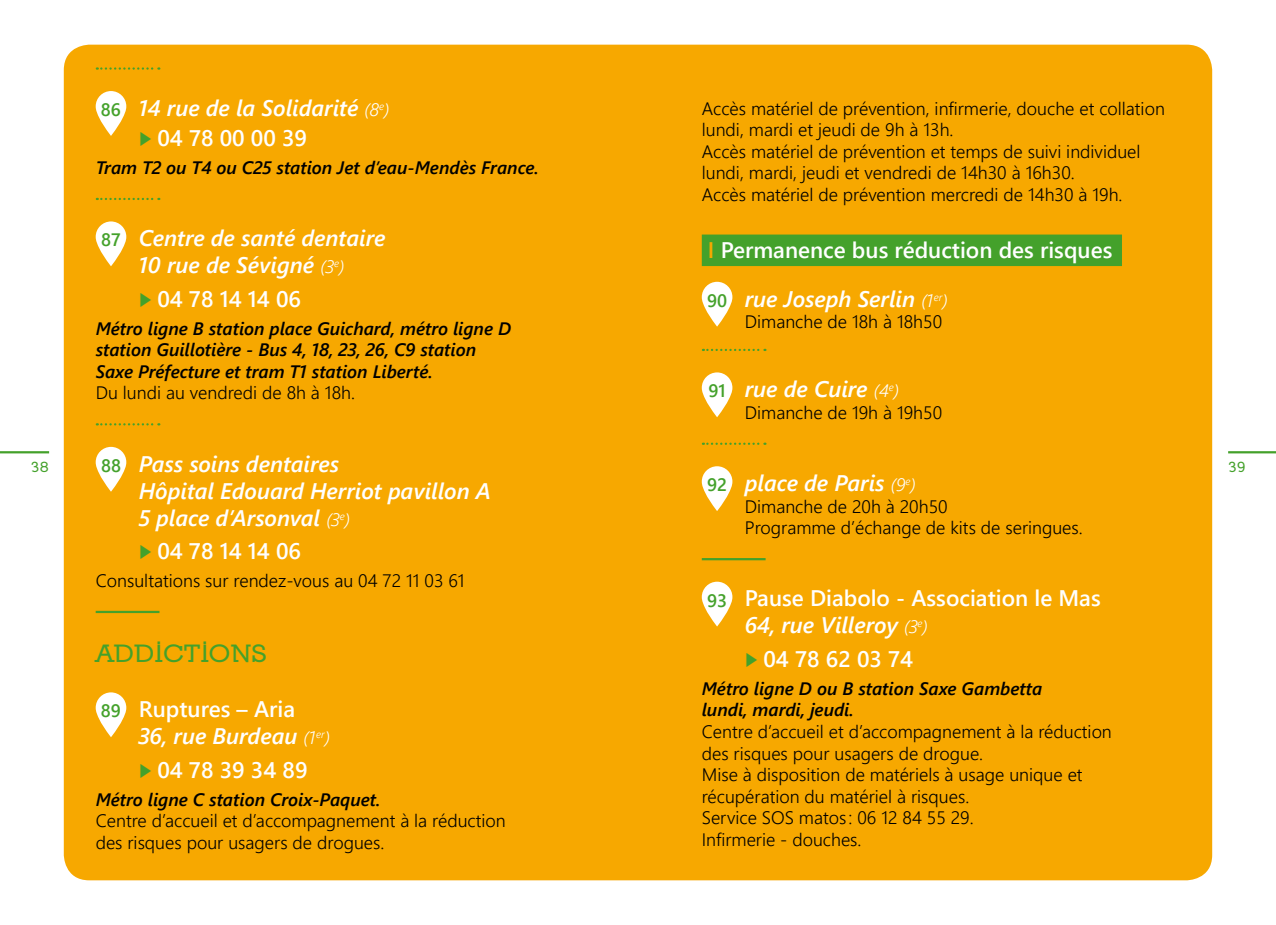
<style>
.page{position:relative;width:1276px;height:925px;background:#fff}
.page>*{position:absolute;margin:0;border:0;box-sizing:border-box;transform-origin:0 0}
.t1{font:27px "Nilland Small Caps Bold";color:#44a12b}
.t2{font:italic 22.5px/27px "Webly Sleek UI Semibold";color:#fff}
.t3{font:22.5px/27px "Webly Sleek UI Semibold";color:#fff}
.t4{font:18px/21.6px "Webly Sleek UI Semilight";color:#000}
.t5{font:italic 18px/21.6px "Webly Sleek UI Semibold";color:#000}
.t6{font:15.75px "Nilland Small Caps Bold";color:#44a12b}
.s1{font-style:normal;font-size:18px;color:#44a12b}
.s2{font-family:"Webly Sleek UI Semilight";font-size:18px}
.s3{font-style:normal}
.s4{color:#f7a800}
.s5{font-size:18px;color:#44a12b}
.s6{font-style:italic}
.s7{font-family:"Webly Sleek UI Semilight";font-style:italic;font-size:18px}
</style>
<div class="page">
<hr style="left:0;top:451px;width:49px;height:2px;background:#44a12b">
<hr style="left:1228px;top:451px;width:48px;height:2px;background:#44a12b">
<div style="left:64px;top:45px;width:1148px;height:835px;background:#f7a800;border-radius:26px"></div>
<svg style="left:97px;top:67px;width:62px;height:3px"></svg>
<svg style="left:97px;top:198px;width:62px;height:2px"></svg>
<svg style="left:97px;top:423px;width:62px;height:2px"></svg>
<hr style="left:96px;top:611px;width:63px;height:2px;background:#44a12b">
<svg style="left:96px;top:91px;width:30px;height:45px"></svg>
<svg style="left:96px;top:221px;width:30px;height:45px"></svg>
<svg style="left:96px;top:447px;width:30px;height:45px"></svg>
<svg style="left:96px;top:692px;width:30px;height:45px"></svg>
<div style="left:702px;top:235px;width:420px;height:31px;background:#44a12b"></div>
<svg style="left:703px;top:349px;width:62px;height:2px"></svg>
<svg style="left:703px;top:443px;width:62px;height:2px"></svg>
<hr style="left:702px;top:558px;width:63px;height:2px;background:#44a12b">
<svg style="left:702px;top:282px;width:30px;height:45px"></svg>
<svg style="left:702px;top:372px;width:30px;height:45px"></svg>
<svg style="left:702px;top:466px;width:30px;height:45px"></svg>
<svg style="left:702px;top:582px;width:30px;height:44px"></svg>
<p class="t2" style="left:157px;top:92px;width:234px;line-height:30.2px;text-indent:-56px"><span class="s1">86</span> 14 rue de la Solidarité <span class="s2">(8</span><sup>e</sup><span class="s2">)<br></span><span class="s3">04 78 00 00 39</span></p>
<p class="t5" style="left:96px;top:156px;width:445px">Tram T2 ou T4 ou C25 station Jet d’eau-Mendès France.</p>
<p class="t2" style="left:101px;top:224px;width:286px;text-align:center"><span class="s1">87</span> Centre de santé dentaire<br>10 rue de Sévigné <span class="s2">(3</span><sup>e</sup><span class="s2">)</span></p>
<p class="t3" style="left:157px;top:284px;width:145px">04 78 14 14 06</p>
<p class="t5" style="left:96px;top:316px;width:417px">Métro ligne B station place Guichard, métro ligne D station Guillotière - Bus 4, 18, 23, 26, C9 station<br>Saxe Préfecture et tram T1 station Liberté.</p>
<p class="t4" style="left:96px;top:381px;width:261px">Du lundi au vendredi de 8h à 18h.</p>
<p class="t4" style="left:702px;top:97px;width:464px">Accès matériel de prévention, infirmerie, douche et collation lundi, mardi et jeudi de 9h à 13h.<br>Accès matériel de prévention et temps de suivi individuel lundi, mardi, jeudi et vendredi de 14h30 à 16h30.<br>Accès matériel de prévention mercredi de 14h30 à 19h.</p>
<p class="t3" style="left:707px;top:225px;width:407px;line-height:48.4px"><span class="s4">I</span> Permanence bus réduction des risques<br><span class="s5">90</span> <span class="s6">rue Joseph Serlin</span> <span class="s7">(1</span><sup>er</sup><span class="s7">)</span></p>
<p class="t4" style="left:745px;top:310px;width:199px">Dimanche de 18h à 18h50</p>
<p class="t2" style="left:708px;top:375px;width:192px"><span class="s1">91</span> rue de Cuire <span class="s2">(4</span><sup>e</sup><span class="s2">)</span></p>
<p class="t4" style="left:745px;top:401px;width:199px">Dimanche de 19h à 19h50</p>
<p class="t2" style="left:139px;top:449px;width:354px;text-indent:-38px"><span class="s1">88</span> Pass soins dentaires<br>Hôpital Edouard Herriot pavillon A<br>5 place d’Arsonval <span class="s2">(3</span><sup>e</sup><span class="s2">)</span></p>
<p class="t3" style="left:157px;top:537px;width:145px">04 78 14 14 06</p>
<p class="t4" style="left:96px;top:569px;width:370px">Consultations sur rendez-vous au 04 72 11 03 61</p>
<p class="t6" style="left:31px;top:457px;width:20px">38</p>
<p class="t6" style="left:1228px;top:457px;width:19px">39</p>
<p class="t2" style="left:707px;top:468px;width:210px"><span class="s1">92</span> place de Paris <span class="s2">(9</span><sup>e</sup><span class="s2">)</span></p>
<p class="t4" style="left:745px;top:495px;width:339px">Dimanche de 20h à 20h50<br>Programme d’échange de kits de seringues.</p>
<h1 class="t1" style="left:96px;top:636px;width:173px">ADDICTIONS</h1>
<p class="t3" style="left:139px;top:695px;width:193px;text-indent:-38px"><span class="s5">89</span> Ruptures – Aria<br><span class="s6">36, rue Burdeau</span> <span class="s7">(1</span><sup>er</sup><span class="s7">)</span></p>
<p class="t3" style="left:157px;top:755px;width:152px">04 78 39 34 89</p>
<p class="t5" style="left:96px;top:787px;width:286px">Métro ligne C station Croix-Paquet.</p>
<p class="t4" style="left:96px;top:809px;width:411px">Centre d’accueil et d’accompagnement à la réduction des risques pour usagers de drogues.</p>
<p class="t3" style="left:745px;top:584px;width:357px;text-indent:-38px"><span class="s5">93</span> Pause Diabolo - Association le Mas<br><span class="s6">64, rue Villeroy</span> <span class="s7">(3</span><sup>e</sup><span class="s7">)</span></p>
<p class="t3" style="left:763px;top:644px;width:151px">04 78 62 03 74</p>
<p class="t5" style="left:702px;top:677px;width:342px">Métro ligne D ou B station Saxe Gambetta lundi, mardi, jeudi.</p>
<p class="t4" style="left:702px;top:720px;width:411px">Centre d’accueil et d’accompagnement à la réduction des risques pour usagers de drogue.<br>Mise à disposition de matériels à usage unique et récupération du matériel à risques.<br>Service SOS matos : 06 12 84 55 29.<br>Infirmerie - douches.</p>
</div>
